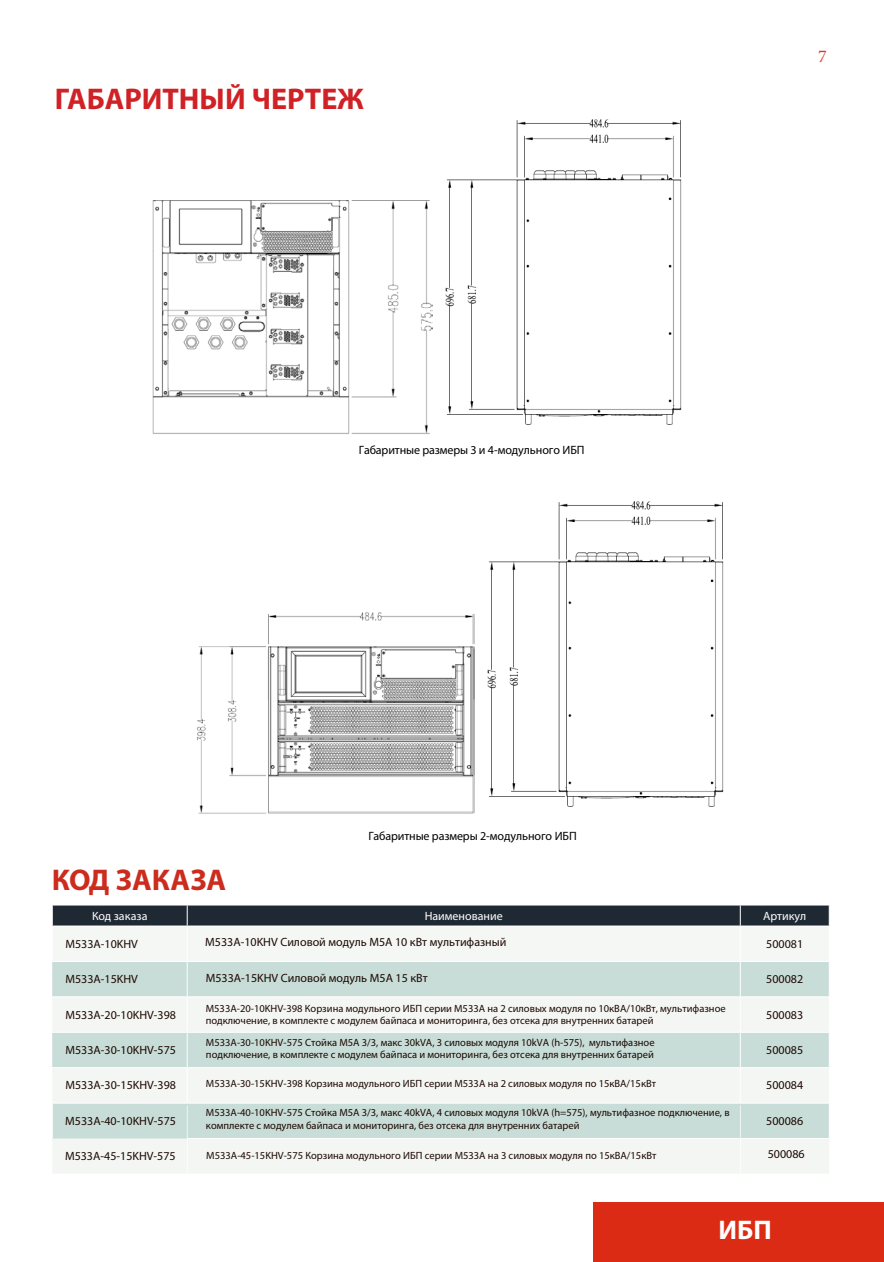
<style>
.page{position:relative;width:884px;height:1262px;background:#fff}
.page>*{position:absolute;margin:0;border:0;box-sizing:border-box;transform-origin:0 0}
.t1{font:700 30px "Myriad Pro";color:#d02226}
.t2{font:700 30px "Myriad Pro";letter-spacing:-.005em;color:#cb2c1e}
.t3{font:700 27px "Myriad Pro";color:#fff}
.t4{font:18px "Minion Pro";color:#e33626}
.t5{font:12px "Myriad Pro";color:#1c0901}
.t6{font:12px "Myriad Pro";letter-spacing:-.01em;color:#000}
.t7{font:12px "Myriad Pro";color:#fff}
.t8{font:10.5px/12.6px "Myriad Pro";color:#1c0901}
</style>
<div class="page">
<div style="left:52px;top:1138px;width:777px;height:35px;background:#f4f6f4"></div>
<div style="left:592px;top:1202px;width:292px;height:60px;background:#dc2b14"></div>
<div style="left:52px;top:962px;width:776px;height:176px;background:#c8dcd8"></div>
<div style="left:52px;top:997px;width:776px;height:34px;background:#f4f6f4"></div>
<div style="left:52px;top:1068px;width:776px;height:34px;background:#f4f6f4"></div>
<div style="left:52px;top:905px;width:777px;height:20px;background:#1f2933"></div>
<hr style="left:187px;top:961px;width:1px;height:35px;background:#fff">
<hr style="left:740px;top:961px;width:1px;height:35px;background:#fff">
<hr style="left:52px;top:996px;width:135px;height:1px;background:#fff">
<hr style="left:187px;top:996px;width:553px;height:1px;background:#fff">
<hr style="left:187px;top:997px;width:1px;height:34px;background:#fff">
<hr style="left:740px;top:996px;width:89px;height:1px;background:#fff">
<hr style="left:740px;top:997px;width:1px;height:34px;background:#fff">
<hr style="left:52px;top:1031px;width:135px;height:1px;background:#fff">
<hr style="left:187px;top:1031px;width:553px;height:1px;background:#fff">
<hr style="left:187px;top:1032px;width:1px;height:35px;background:#fff">
<hr style="left:740px;top:1031px;width:89px;height:1px;background:#fff">
<hr style="left:740px;top:1032px;width:1px;height:35px;background:#fff">
<hr style="left:52px;top:1067px;width:135px;height:1px;background:#fff">
<hr style="left:187px;top:1067px;width:553px;height:1px;background:#fff">
<hr style="left:187px;top:1068px;width:1px;height:34px;background:#fff">
<hr style="left:740px;top:1067px;width:89px;height:1px;background:#fff">
<hr style="left:740px;top:1068px;width:1px;height:34px;background:#fff">
<hr style="left:52px;top:1102px;width:135px;height:1px;background:#fff">
<hr style="left:52px;top:1103px;width:1px;height:35px;background:#fff">
<hr style="left:187px;top:1102px;width:553px;height:1px;background:#fff">
<hr style="left:187px;top:1105px;width:1px;height:69px;background:#fff">
<hr style="left:740px;top:1102px;width:89px;height:1px;background:#fff">
<hr style="left:739px;top:1105px;width:1px;height:71px;background:#fff">
<hr style="left:187px;top:1138px;width:553px;height:1px;background:#fff">
<hr style="left:740px;top:1138px;width:89px;height:1px;background:#fff">
<img style="left:153px;top:200px;width:279px;height:234px">
<img style="left:445px;top:119px;width:237px;height:306px">
<img style="left:197px;top:613px;width:277px;height:201px">
<img style="left:487px;top:501px;width:237px;height:306px">
<h1 class="t1" style="left:55px;top:80px;width:310px">ГАБАРИТНЫЙ ЧЕРТЕЖ</h1>
<p class="t6" style="left:359px;top:443px;width:227px">Габаритные размеры 3 и 4-модульного ИБП</p>
<h3 class="t4" style="left:818px;top:49px;width:10px">7</h3>
<h1 class="t2" style="left:52px;top:867px;width:176px">КОД ЗАКАЗА</h1>
<p class="t6" style="left:368px;top:828px;width:210px">Габаритные размеры 2-модульного ИБП</p>
<p class="t7" style="left:92px;top:911px;width:57px">Код заказа</p>
<p class="t7" style="left:424px;top:911px;width:80px">Наименование</p>
<p class="t7" style="left:763px;top:911px;width:45px">Артикул</p>
<p class="t5" style="left:65px;top:936px;width:74px">M533A-10KHV</p>
<p class="t5" style="left:205px;top:935px;width:303px">M533A-10KHV Силовой модуль М5A 10 кВт мультифазный</p>
<p class="t5" style="left:766px;top:936px;width:38px">500081</p>
<p class="t5" style="left:65px;top:971px;width:74px">M533A-15KHV</p>
<p class="t5" style="left:206px;top:970px;width:223px">M533A-15KHV Силовой модуль М5A 15 кВт</p>
<p class="t5" style="left:766px;top:971px;width:38px">500082</p>
<p class="t5" style="left:65px;top:1007px;width:112px">M533A-20-10KHV-398</p>
<p class="t8" style="left:206px;top:1001px;width:521px">M533A-20-10KHV-398 Корзина модульного ИБП серии M533A на 2 силовых модуля по 10кВА/10кВт, мультифазное подключение, в комплекте с модулем байпаса и мониторинга, без отсека для внутренних батарей</p>
<p class="t5" style="left:766px;top:1007px;width:38px">500083</p>
<p class="t5" style="left:65px;top:1042px;width:112px">M533A-30-10KHV-575</p>
<p class="t8" style="left:206px;top:1035px;width:450px">M533A-30-10KHV-575 Стойка М5A 3/3, макс 30kVA, 3 силовых модуля 10kVA (h-575), мультифазное подключение, в комплекте с модулем байпаса и мониторинга, без отсека для внутренних батарей</p>
<p class="t5" style="left:766px;top:1042px;width:38px">500085</p>
<p class="t5" style="left:65px;top:1078px;width:112px">M533A-30-15KHV-398</p>
<p class="t8" style="left:206px;top:1077px;width:451px">M533A-30-15KHV-398 Корзина модульного ИБП серии M533A на 2 силовых модуля по 15кВА/15кВт</p>
<p class="t5" style="left:766px;top:1078px;width:38px">500084</p>
<p class="t5" style="left:65px;top:1113px;width:112px">M533A-40-10KHV-575</p>
<p class="t8" style="left:206px;top:1106px;width:525px">M533A-40-10KHV-575 Стойка М5A 3/3, макс 40kVA, 4 силовых модуля 10kVA (h=575), мультифазное подключение, в комплекте с модулем байпаса и мониторинга, без отсека для внутренних батарей</p>
<p class="t5" style="left:766px;top:1113px;width:38px">500086</p>
<p class="t5" style="left:65px;top:1148px;width:112px">M533A-45-15KHV-575</p>
<p class="t8" style="left:206px;top:1148px;width:451px">M533A-45-15KHV-575 Корзина модульного ИБП серии M533A на 3 силовых модуля по 15кВА/15кВт</p>
<p class="t5" style="left:767px;top:1146px;width:38px">500086</p>
<h2 class="t3" style="left:718px;top:1218px;width:55px">ИБП</h2>
</div>
